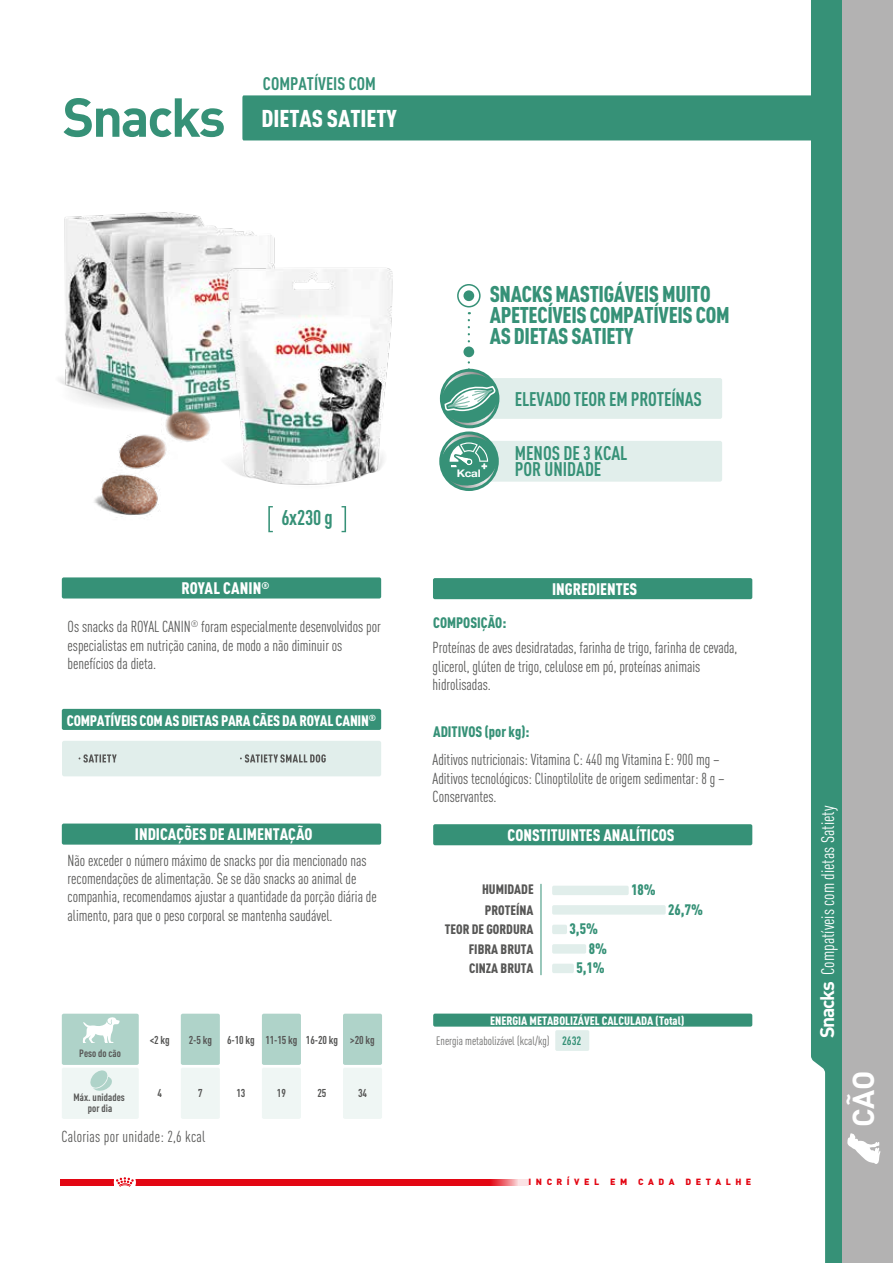
<style>
.page{position:relative;width:893px;height:1263px;background:#fff}
.page>*{position:absolute;margin:0;border:0;box-sizing:border-box;transform-origin:0 0}
.t1{font:700 54px "DIN Pro";letter-spacing:-.045em;color:#369177}
.t2{font:700 30px "DIN Pro";color:#fff}
.t3{font:900 condensed 24px "DIN Pro";letter-spacing:-.005em;color:#fff}
.t4{font:900 condensed 22.5px/21px "DIN Pro";letter-spacing:-.015em;color:#369177}
.t5{font:700 condensed 21px "DIN Pro";letter-spacing:-.01em;color:#369177}
.t6{font:700 condensed 19.5px/16.5px "DIN Pro";letter-spacing:-.01em;color:#369177}
.t7{font:condensed 18px "DIN Pro";color:#fff}
.t8{font:700 condensed 18px "DIN Pro";color:#369177}
.t9{font:900 condensed 16.5px "DIN Pro";color:#fff}
.t10{font:condensed 15.75px/18.3px "DIN Pro";letter-spacing:-.005em;color:#575756}
.t11{font:condensed 15.75px "DIN Pro";letter-spacing:.015em;color:#575756}
.t12{font:900 condensed 15px "DIN Pro";color:#369177}
.t13{font:900 condensed 15px "DIN Pro";letter-spacing:-.015em;color:#fff}
.t14{font:900 condensed 13.5px/19.5px "DIN Pro";color:#575756}
.t15{font:900 condensed 12px "DIN Pro";color:#fff}
.t16{font:condensed 12px "DIN Pro";color:#6b6b6a}
.t17{font:700 condensed 11.25px "DIN Pro";letter-spacing:-.01em;color:#575756}
.t18{font:700 condensed 10.5px/10.5px "DIN Pro";letter-spacing:.005em;color:#575756;text-align:center}
.t19{font:700 10.35px "Helvetica Neue";color:#fff;scale:1.12 1}
.t20{font:900 condensed 9.6px "DIN Pro";color:#fff}
.t21{font:900 8.85px "DIN Pro";letter-spacing:.505em;color:#e30613}
.s1{font-weight:700;color:#369177}
.s2{font-weight:700;font-stretch:normal;font-size:19.5px}
</style>
<div class="page">
<img style="left:64px;top:140px;width:272px;height:217px">
<svg style="left:811px;top:0;width:32px;height:1263px;fill:#369177"></svg>
<div style="left:242px;top:95px;width:596px;height:45px;background:#369177"></div>
<div style="left:843px;top:0;width:50px;height:1263px;background:#b3b2b2"></div>
<svg style="left:847px;top:1133px;width:33px;height:31px"></svg>
<div style="left:61px;top:1179px;width:428px;height:6px;background:#e30613"></div>
<svg style="left:489px;top:1179px;width:40px;height:6px"></svg>
<div style="left:114px;top:1171px;width:22px;height:22px;background:#fff;border-radius:50%"></div>
<svg style="left:116px;top:1177px;width:18px;height:10px"></svg>
<img style="left:205px;top:247px;width:188px;height:286px">
<img style="left:59px;top:357px;width:203px;height:171px">
<div style="left:457px;top:378px;width:265px;height:41px;background:#e1eeeb;border-radius:2px"></div>
<div style="left:457px;top:441px;width:265px;height:41px;background:#e1eeeb;border-radius:2px"></div>
<div style="left:463px;top:290px;width:11px;height:11px;background:#369177;border-radius:50%"></div>
<div style="left:457px;top:284px;width:24px;height:23px;border:2px solid #369177;border-radius:50%"></div>
<svg style="left:439px;top:320px;width:61px;height:106px"></svg>
<svg style="left:439px;top:431px;width:60px;height:60px"></svg>
<svg style="left:439px;top:434px;width:60px;height:55px"></svg>
<div style="left:552px;top:886px;width:77px;height:9px;background:#e1eeeb;border-radius:2px"></div>
<div style="left:552px;top:905px;width:114px;height:10px;background:#e1eeeb;border-radius:2px"></div>
<div style="left:552px;top:925px;width:15px;height:9px;background:#e1eeeb;border-radius:2px"></div>
<div style="left:552px;top:944px;width:34px;height:10px;background:#e1eeeb;border-radius:2px"></div>
<div style="left:552px;top:964px;width:22px;height:9px;background:#e1eeeb;border-radius:2px"></div>
<hr style="left:540px;top:884px;width:1px;height:91px;background:#369177">
<div style="left:433px;top:578px;width:319px;height:21px;background:#369177;border-radius:2px"></div>
<div style="left:555px;top:1030px;width:34px;height:21px;background:#e1eeeb;border-radius:2px"></div>
<div style="left:433px;top:1013px;width:319px;height:14px;background:#369177;border-radius:2px"></div>
<div style="left:433px;top:824px;width:319px;height:21px;background:#369177;border-radius:2px"></div>
<div style="left:62px;top:741px;width:319px;height:35px;background:#e1eeeb;border-radius:2px"></div>
<div style="left:62px;top:1014px;width:77px;height:51px;background:#afd3c9;border-radius:2px"></div>
<div style="left:181px;top:1014px;width:39px;height:51px;background:#afd3c9;border-radius:2px"></div>
<div style="left:262px;top:1014px;width:39px;height:51px;background:#afd3c9;border-radius:2px"></div>
<div style="left:343px;top:1014px;width:39px;height:51px;background:#afd3c9;border-radius:2px"></div>
<div style="left:181px;top:1068px;width:39px;height:51px;background:#eff6f4;border-radius:2px"></div>
<div style="left:262px;top:1068px;width:39px;height:51px;background:#eff6f4;border-radius:2px"></div>
<div style="left:343px;top:1068px;width:39px;height:51px;background:#eff6f4;border-radius:2px"></div>
<div style="left:62px;top:1068px;width:77px;height:51px;background:#eff6f4;border-radius:2px"></div>
<svg style="left:83px;top:1017px;width:37px;height:26px"></svg>
<svg style="left:90px;top:1070px;width:22px;height:21px"></svg>
<div style="left:62px;top:709px;width:319px;height:21px;background:#369177;border-radius:2px"></div>
<div style="left:62px;top:577px;width:319px;height:21px;background:#369177;border-radius:2px"></div>
<div style="left:62px;top:823px;width:319px;height:22px;background:#369177;border-radius:2px"></div>
<svg style="left:79px;top:754px;width:38px;height:8px"></svg>
<svg style="left:240px;top:754px;width:86px;height:8px"></svg>
<h1 class="t1" style="left:63px;top:72px;width:165px">Snacks</h1>
<p class="t8" style="left:263px;top:70px;width:115px">COMPATÍVEIS COM</p>
<h3 class="t3" style="left:262px;top:100px;width:137px">DIETAS SATIETY</h3>
<h3 class="t5" style="left:281px;top:502px;width:53px">6x230 g</h3>
<p class="t20" style="left:257px;top:578px;width:10px">®</p>
<p class="t9" style="left:181px;top:576px;width:89px">ROYAL CANIN<sup>®</sup></p>
<p class="t10" style="left:68px;top:617px;width:315px">Os snacks da ROYAL CANIN<sup>®</sup> foram especialmente desenvolvidos por especialistas em nutrição canina, de modo a não diminuir os benefícios da dieta.</p>
<p class="t13" style="left:67px;top:709px;width:311px">COMPATÍVEIS COM AS DIETAS PARA CÃES DA ROYAL CANIN<sup>®</sup></p>
<p class="t9" style="left:135px;top:822px;width:179px">INDICAÇÕES DE ALIMENTAÇÃO</p>
<p class="t10" style="left:68px;top:850px;width:311px">Não exceder o número máximo de snacks por dia mencionado nas recomendações de alimentação. Se se dão snacks ao animal de companhia, recomendamos ajustar a quantidade da porção diária de alimento, para que o peso corporal se mantenha saudável.</p>
<p class="t17" style="left:150px;top:1031px;width:21px">&lt;2 kg</p>
<p class="t17" style="left:189px;top:1031px;width:25px">2-5 kg</p>
<p class="t17" style="left:227px;top:1031px;width:149px">6-10 kg 11-15 kg 16-20 kg &gt;20 kg</p>
<p class="t18" style="left:79px;top:1047px;width:43px">Peso do cão</p>
<p class="t18" style="left:73px;top:1091px;width:53px">Máx. unidades por dia</p>
<p class="t17" style="left:158px;top:1084px;width:6px">4</p>
<p class="t17" style="left:198px;top:1084px;width:6px">7</p>
<p class="t17" style="left:236px;top:1084px;width:10px">13</p>
<p class="t17" style="left:277px;top:1084px;width:10px">19</p>
<p class="t17" style="left:317px;top:1084px;width:10px">25</p>
<p class="t17" style="left:358px;top:1084px;width:10px">34</p>
<p class="t11" style="left:61px;top:1125px;width:146px">Calorias por unidade: 2,6 kcal</p>
<h3 class="t4" style="left:490px;top:282px;width:241px">SNACKS MASTIGÁVEIS MUITO<br>APETECÍVEIS COMPATÍVEIS COM<br>AS DIETAS SATIETY</h3>
<p class="t19" style="left:457px;top:465px;width:23px">Kcal</p>
<p class="t6" style="left:515px;top:389px;width:189px">ELEVADO TEOR EM PROTEÍNAS</p>
<p class="t6" style="left:515px;top:443px;width:114px">MENOS DE 3 KCAL<br>POR UNIDADE</p>
<p class="t9" style="left:552px;top:576px;width:87px">INGREDIENTES</p>
<p class="t12" style="left:433px;top:611px;width:75px">COMPOSIÇÃO:</p>
<p class="t10" style="left:433px;top:637px;width:306px">Proteínas de aves desidratadas, farinha de trigo, farinha de cevada, glicerol, glúten de trigo, celulose em pó, proteínas animais hidrolisadas.</p>
<p class="t12" style="left:433px;top:720px;width:98px">ADITIVOS (por kg):</p>
<p class="t10" style="left:433px;top:749px;width:294px">Aditivos nutricionais: Vitamina C: 440 mg Vitamina E: 900 mg –<br>Aditivos tecnológicos: Clinoptilolite de origem sedimentar: 8 g –<br>Conservantes.</p>
<p class="t9" style="left:508px;top:822px;width:169px">CONSTITUINTES ANALÍTICOS</p>
<p class="t14" style="left:482px;top:877px;width:53px;line-height:20.9px">HUMIDADE<br>PROTEÍNA</p>
<p class="t14" style="left:469px;top:918px;width:66px;text-align:justify;text-indent:-24px">TEOR DE GORDURA FIBRA BRUTA CINZA BRUTA</p>
<p class="t12" style="left:570px;top:917px;width:30px">3,5%</p>
<p class="t12" style="left:589px;top:936px;width:20px">8%</p>
<p class="t12" style="left:576px;top:956px;width:30px">5,1%</p>
<p class="t12" style="left:631px;top:878px;width:26px">18%</p>
<p class="t12" style="left:668px;top:897px;width:36px">26,7%</p>
<p class="t15" style="left:490px;top:1011px;width:196px">ENERGIA METABOLIZÁVEL CALCULADA (Total)</p>
<p class="t16" style="left:436px;top:1032px;width:147px">Energia metabolizável (kcal/kg) <span class="s1">2632</span></p>
<p class="t21" style="left:529px;top:1174px;width:224px">INCRÍVEL EM CADA DETALHE</p>
<p class="t7" style="left:815px;top:1038px;width:233px;rotate:-90deg"><span class="s2">Snacks</span> Compatíveis com dietas Satiety</p>
<h2 class="t2" style="left:838px;top:1127px;width:59px;rotate:-90deg">CÃO</h2>
</div>
